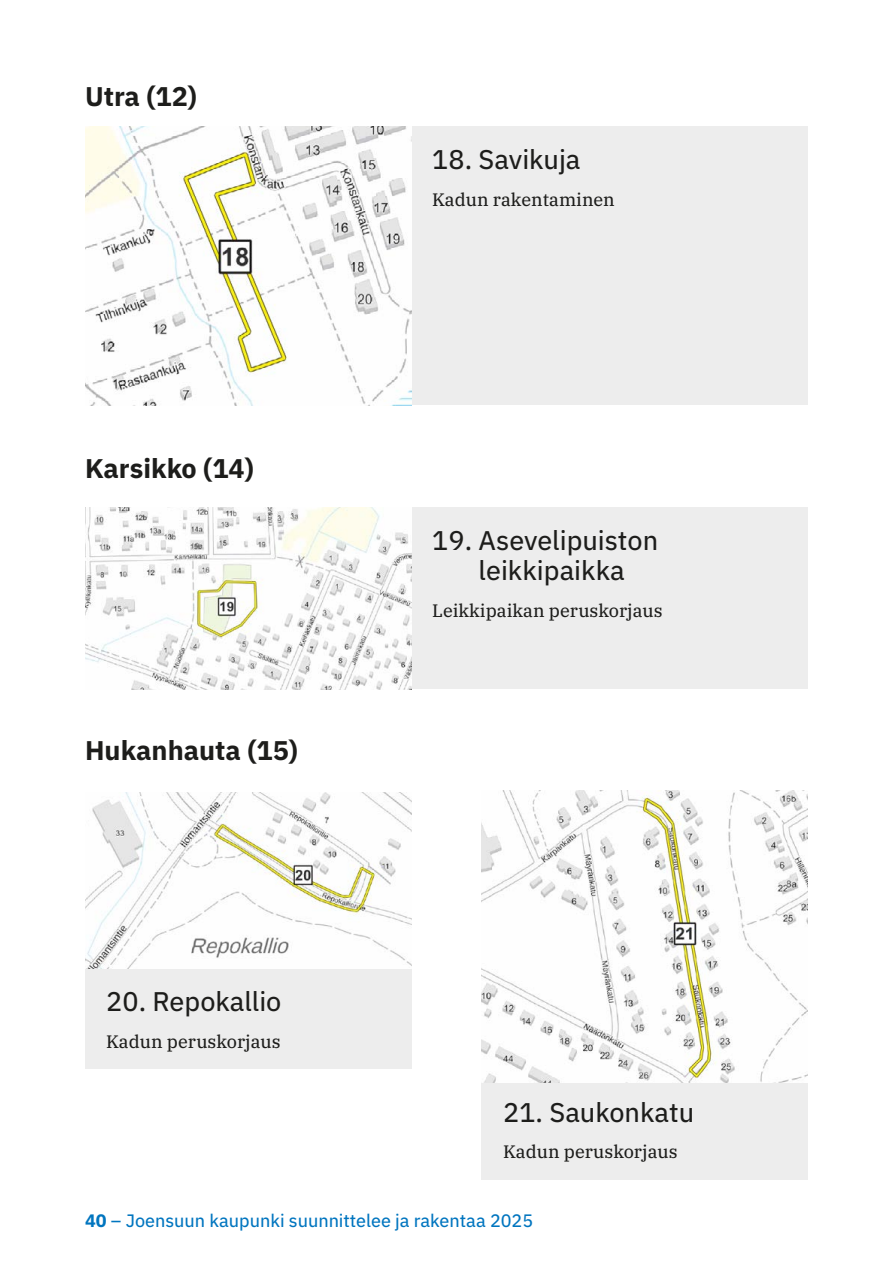
<style>
.page{position:relative;width:893px;height:1263px;background:#fff}
.page>*{position:absolute;margin:0;border:0;box-sizing:border-box;transform-origin:0 0}
.Otsikko_3{font:27px/30px "IBM Plex Sans Text";color:#1d1d1b;text-align:center}
.Otsikko_3_isompi{font:700 27px "IBM Plex Sans";color:#1d1d1b}
.Leipis{font:18px "IBM Plex Serif Text";color:#1d1d1b}
.t1{font:18px "IBM Plex Sans Text";color:#0075bf}
.s1{font-family:"IBM Plex Sans";font-weight:700}
</style>
<div class="page">
<div style="left:411px;top:127px;width:397px;height:278px;background:#ededed"></div>
<div style="left:411px;top:507px;width:397px;height:182px;background:#ededed"></div>
<img style="left:85px;top:127px;width:326px;height:278px">
<img style="left:85px;top:507px;width:326px;height:182px">
<div style="left:482px;top:1079px;width:326px;height:101px;background:#ededed"></div>
<div style="left:85px;top:969px;width:326px;height:100px;background:#ededed"></div>
<img style="left:85px;top:792px;width:326px;height:177px">
<img style="left:482px;top:791px;width:326px;height:291px">
<h4 class="Otsikko_3_isompi" style="left:85px;top:75px;width:113px">Utra (12)</h4>
<h4 class="Otsikko_3_isompi" style="left:85px;top:447px;width:170px">Karsikko (14)</h4>
<h4 class="Otsikko_3_isompi" style="left:85px;top:729px;width:214px">Hukanhauta (15)</h4>
<h4 class="Otsikko_3" style="left:106px;top:984px;width:177px">20. Repokallio</h4>
<p class="Leipis" style="left:106px;top:1027px;width:176px">Kadun peruskorjaus</p>
<h4 class="Otsikko_3" style="left:432px;top:142px;width:150px">18. Savikuja</h4>
<p class="Leipis" style="left:432px;top:186px;width:184px">Kadun rakentaminen</p>
<h4 class="Otsikko_3" style="left:432px;top:523px;width:227px">19. Asevelipuiston leikkipaikka</h4>
<p class="Leipis" style="left:432px;top:596px;width:232px">Leikkipaikan peruskorjaus</p>
<h4 class="Otsikko_3" style="left:503px;top:1095px;width:192px">21. Saukonkatu</h4>
<p class="Leipis" style="left:503px;top:1138px;width:176px">Kadun peruskorjaus</p>
<p class="t1" style="left:85px;top:1207px;width:450px"><span class="s1">40</span> – Joensuun kaupunki suunnittelee ja rakentaa 2025</p>
</div>
